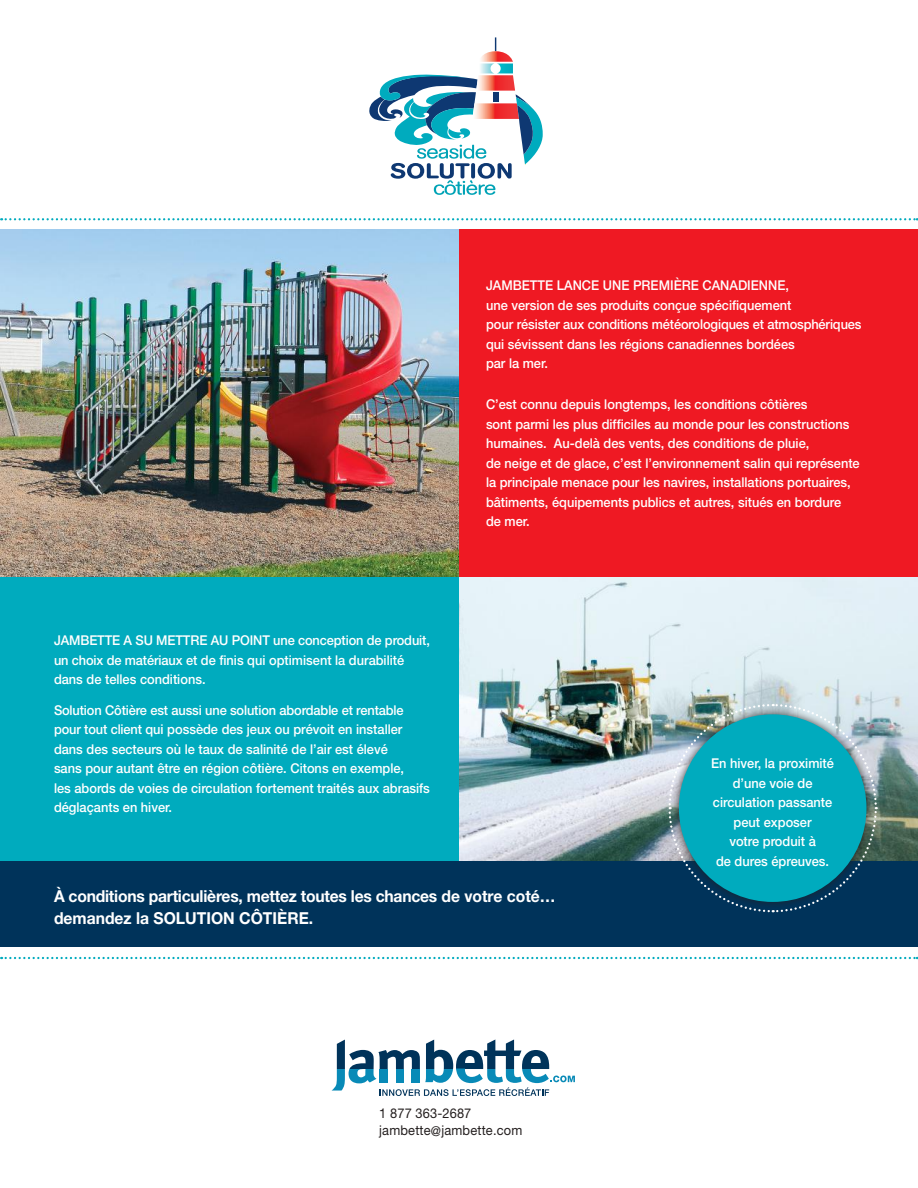
<style>
.page{position:relative;width:918px;height:1188px;background:#fff}
.page>*{position:absolute;margin:0;border:0;box-sizing:border-box;transform-origin:0 0}
.t1{font:700 16.5px/22.5px "Helvetica Neue";letter-spacing:-.015em;color:#fff;scale:.95 1}
.t2{font:500 13.5px/19.5px "Helvetica Neue";color:#fff;scale:.95 1}
.t3{font:13.5px/16.5px "Helvetica Neue";letter-spacing:.015em;color:#241f1f;scale:.95 1}
</style>
<div class="page">
<svg style="left:332px;top:1040px;width:243px;height:56px"></svg>
<img style="left:459px;top:577px;width:459px;height:285px">
<div style="left:459px;top:229px;width:459px;height:348px;background:#ef1923"></div>
<div style="left:0;top:577px;width:459px;height:285px;background:#00abbe"></div>
<svg style="left:369px;top:37px;width:174px;height:158px"></svg>
<img style="left:0;top:229px;width:459px;height:348px">
<svg style="left:1px;top:218px;width:917px;height:2px"></svg>
<svg style="left:1px;top:957px;width:917px;height:2px"></svg>
<div style="left:0;top:862px;width:918px;height:85px;background:#00335a"></div>
<svg style="left:667px;top:703px;width:211px;height:210px"></svg>
<div style="left:671px;top:706px;width:204px;height:204px;background:#241f1f;opacity:.75"></div>
<div style="left:679px;top:714px;width:187px;height:188px;background:#00abbe;border-radius:50%"></div>
<p class="t2" style="left:54px;top:631px;width:397px">JAMBETTE A SU METTRE AU POINT une conception de produit, un choix de matériaux et de finis qui optimisent la durabilité dans de telles conditions.</p>
<p class="t2" style="left:54px;top:700px;width:397px">Solution Côtière est aussi une solution abordable et rentable pour tout client qui possède des jeux ou prévoit en installer dans des secteurs où le taux de salinité de l’air est élevé<br>sans pour autant être en région côtière. Citons en exemple,<br>les abords de voies de circulation fortement traités aux abrasifs déglaçants en hiver.</p>
<p class="t2" style="left:486px;top:276px;width:397px">JAMBETTE LANCE UNE PREMIÈRE CANADIENNE,<br>une version de ses produits conçue spécifiquement<br>pour résister aux conditions météorologiques et atmosphériques qui sévissent dans les régions canadiennes bordées<br>par la mer.</p>
<p class="t2" style="left:486px;top:395px;width:395px">C’est connu depuis longtemps, les conditions côtières<br>sont parmi les plus difficiles au monde pour les constructions humaines. Au-delà des vents, des conditions de pluie,<br>de neige et de glace, c’est l’environnement salin qui représente la principale menace pour les navires, installations portuaires, bâtiments, équipements publics et autres, situés en bordure<br>de mer.</p>
<p class="t2" style="left:711px;top:754px;width:131px;text-align:center">En hiver, la proximité d’une voie de circulation passante peut exposer<br>votre produit à<br>de dures épreuves.</p>
<p class="t1" style="left:54px;top:884px;width:529px">À conditions particulières, mettez toutes les chances de votre coté… demandez la SOLUTION CÔTIÈRE.</p>
<p class="t3" style="left:379px;top:1105px;width:152px">1 877 363-2687 jambette@jambette.com</p>
</div>
